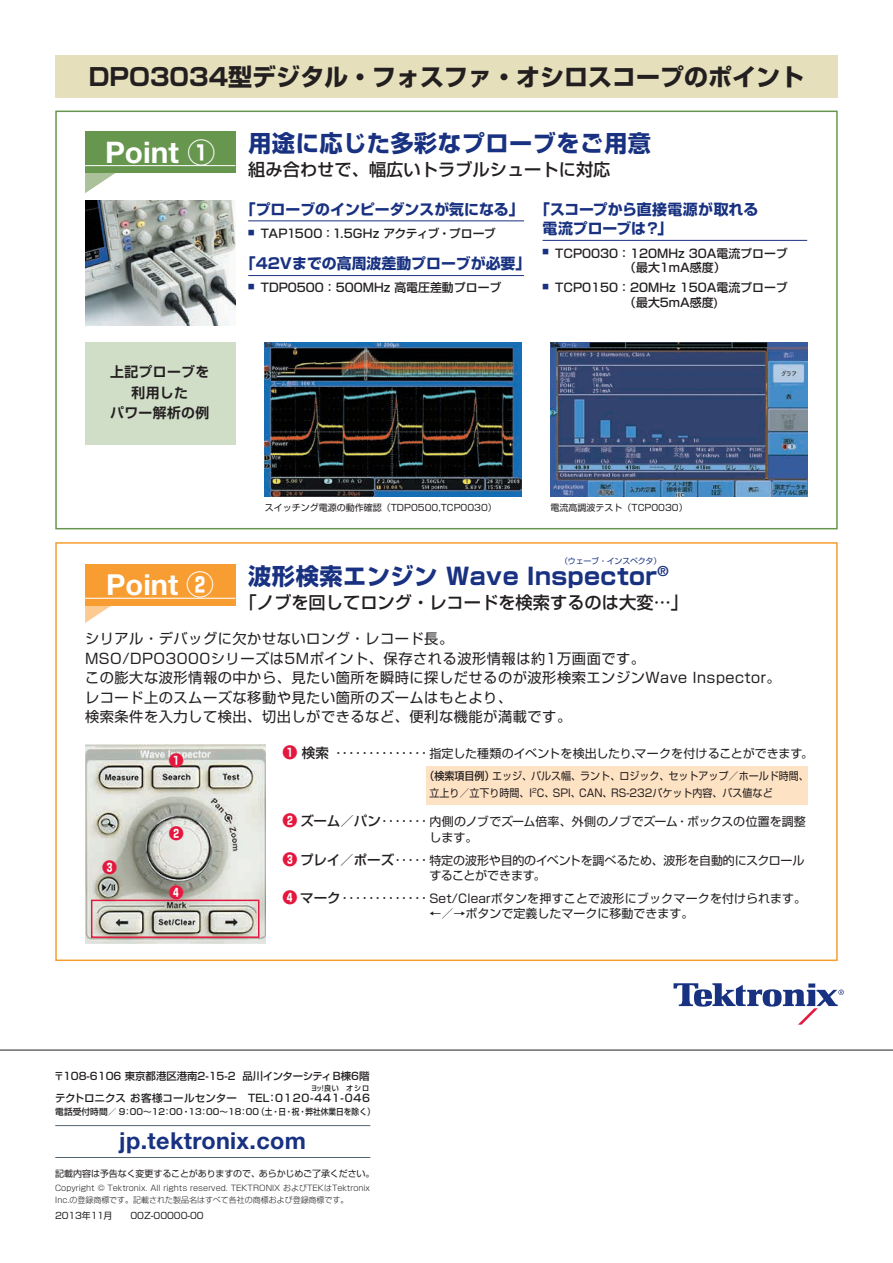
<style>
.page{position:relative;width:893px;height:1263px;background:#fff}
.page>*{position:absolute;margin:0;border:0;box-sizing:border-box;transform-origin:0 0}
.t1{font:700 29.7px "Helvetica Neue";color:#fff}
.t2{font:700 28.95px "Helvetica Neue";color:#fff}
.t3{font:700 24px "Shin Go Pro";color:#231f20}
.t4{font:700 23.4px "Helvetica Neue";letter-spacing:.015em;color:#183181}
.t5{font:700 23.25px "Shin Go Pro";letter-spacing:.02em;color:#183181}
.t6{font:500 17.25px "Shin Go Pro";color:#231f20}
.t7{font:700 15px "Shin Go Pro";color:#e4183e}
.t8{font:700 14.85px/19.5px "Shin Go Pro";color:#183181}
.t9{font:14.25px/19.5px "Shin Go Pro";letter-spacing:.035em;color:#231f20}
.t10{font:700 13.8px/20.4px "Shin Go Pro De";letter-spacing:.025em;color:#231f20;text-align:center}
.t11{font:12px/15.3px "Shin Go Pro";color:#231f20}
.t12{font:500 11.85px/14.9px "Shin Go Pro";color:#231f20}
.t13{font:10.8px/17px "Shin Go Pro";color:#231f20;scale:.93 1}
.t14{font:10.5px "Shin Go Pro Medium 90 pv RKSJ H";letter-spacing:.015em;color:#231f20}
.t15{font:10.35px "Shin Go Pro Medium 90 pv RKSJ H";color:#231f20}
.t16{font:9px "Shin Go Pro";letter-spacing:-.01em;color:#231f20}
.t17{font:8.7px "Shin Go Pro Medium 90 pv RKSJ H";letter-spacing:.005em;color:#231f20}
.t18{font:300 7.95px/11.1px "Shin Go Pro";color:#231f20}
.t19{font:7.95px "Shin Go Pro";letter-spacing:-.025em;color:#183181}
.t20{font:7.5px "Shin Go Pro Medium 90 pv RKSJ H";letter-spacing:.125em;color:#231f20;scale:.8 1}
.s1{font-family:"Shin Go Pro";font-size:27.75px}
.s2{font-family:"Shin Go Pro";font-size:27.9px}
.s3{font-weight:700;font-size:15px;color:#e4183e}
.s4{font-weight:500;font-size:13.5px}
.s5{font-size:13.2px}
.s6{font-weight:500}
</style>
<div class="page">
<div style="left:55px;top:111px;width:783px;height:418px;border:2px solid #67964f"></div>
<div style="left:55px;top:542px;width:783px;height:419px;border:2px solid #f89d31"></div>
<hr style="left:0;top:1050px;width:893px;height:1px;background:#231f20">
<hr style="left:55px;top:1125px;width:315px;height:1px;background:#52626f">
<hr style="left:55px;top:1157px;width:315px;height:1px;background:#52626f">
<svg style="left:673px;top:983px;width:171px;height:42px"></svg>
<div style="left:426px;top:766px;width:381px;height:38px;background:#fee2c4"></div>
<img style="left:265px;top:342px;width:256px;height:154px">
<img style="left:551px;top:342px;width:256px;height:155px">
<div style="left:85px;top:342px;width:150px;height:103px;background:#d0ddc7"></div>
<svg style="left:85px;top:605px;width:35px;height:18px"></svg>
<div style="left:85px;top:564px;width:150px;height:41px;background:#f89d31"></div>
<hr style="left:85px;top:598px;width:150px;height:1px;background:#fff">
<img style="left:85px;top:200px;width:150px;height:125px">
<hr style="left:248px;top:220px;width:276px;height:1px;background:#183181">
<hr style="left:248px;top:275px;width:276px;height:1px;background:#183181">
<svg style="left:85px;top:173px;width:30px;height:20px"></svg>
<div style="left:85px;top:132px;width:150px;height:41px;background:#67964f"></div>
<hr style="left:85px;top:165px;width:150px;height:1px;background:#fff">
<img style="left:85px;top:744px;width:180px;height:199px">
<div style="left:91px;top:900px;width:168px;height:38px;border:1px solid #e4183e"></div>
<div style="left:170px;top:753px;width:13px;height:14px;background:#fff;border-radius:50%"></div>
<div style="left:169px;top:827px;width:14px;height:13px;background:#fff;border-radius:50%"></div>
<div style="left:170px;top:885px;width:13px;height:14px;background:#fff;border-radius:50%"></div>
<div style="left:103px;top:860px;width:13px;height:13px;background:#fff;border-radius:50%"></div>
<hr style="left:543px;top:240px;width:264px;height:1px;background:#183181">
<div style="left:55px;top:55px;width:783px;height:43px;background:#e5e0bb"></div>
<h3 class="t3" style="left:89px;top:58px;width:717px">DPO3034型デジタル・フォスファ・オシロスコープのポイント</h3>
<h1 class="t1" style="left:105px;top:134px;width:112px">Point <span class="s1">①</span></h1>
<p class="t10" style="left:110px;top:360px;width:101px">上記プローブを利用した<br>パワー解析の例</p>
<h2 class="t2" style="left:106px;top:567px;width:109px">Point <span class="s2">②</span></h2>
<h3 class="t5" style="left:248px;top:125px;width:404px">用途に応じた多彩なプローブをご用意</h3>
<h3 class="t6" style="left:248px;top:155px;width:364px">組み合わせで、幅広いトラブルシュートに対応</h3>
<p class="t8" style="left:241px;top:198px;width:284px">「プローブのインピーダンスが気になる」</p>
<p class="t12" style="left:248px;top:225px;width:249px"><sup>■　</sup>TAP1500：1.5GHz アクティブ・プローブ</p>
<p class="t8" style="left:241px;top:252px;width:291px">「42Vまでの高周波差動プローブが必要」</p>
<p class="t12" style="left:248px;top:279px;width:255px"><sup>■　</sup>TDP0500：500MHz 高電圧差動プローブ</p>
<p class="t8" style="left:543px;top:198px;width:217px;text-indent:-7px">「スコープから直接電源が取れる電流プローブは？」</p>
<p class="t12" style="left:624px;top:244px;width:165px;text-indent:-82px"><sup>■　</sup>TCP0030：120MHz 30A電流プローブ（最大1mA感度）</p>
<p class="t12" style="left:624px;top:279px;width:165px;text-indent:-82px"><sup>■　</sup>TCP0150：20MHz 150A電流プローブ（最大5mA感度)</p>
<p class="t16" style="left:265px;top:500px;width:234px">スイッチング電源の動作確認（TDP0500,TCP0030）</p>
<p class="t16" style="left:551px;top:500px;width:139px">電流高調波テスト（TCP0030）</p>
<p class="t19" style="left:560px;top:554px;width:103px">（ウェーブ・インスペクタ）</p>
<h3 class="t5" style="left:248px;top:557px;width:422px">波形検索エンジン Wave Inspector<sup>®</sup></h3>
<h3 class="t6" style="left:240px;top:588px;width:450px">「ノブを回してロング・レコードを検索するのは大変…」</h3>
<p class="t9" style="left:85px;top:627px;width:697px">シリアル・デバッグに欠かせないロング・レコード長。<br>MSO/DPO3000シリーズは5Mポイント、保存される波形情報は約1万画面です。<br>この膨大な波形情報の中から、見たい箇所を瞬時に探しだせるのが波形検索エンジンWave Inspector。レコード上のスムーズな移動や見たい箇所のズームはもとより、<br>検索条件を入力して検出、切出しができるなど、便利な機能が満載です。</p>
<p class="t7" style="left:102px;top:855px;width:16px">❸</p>
<p class="t7" style="left:169px;top:748px;width:16px">❶</p>
<p class="t7" style="left:169px;top:822px;width:16px">❷</p>
<p class="t7" style="left:169px;top:880px;width:16px">❹</p>
<p class="t11" style="left:282px;top:744px;width:532px"><span class="s3">❶</span> <span class="s4">検索</span><span class="s5">･･････････････</span>指定した種類のイベントを検出したり、マークを付けることができます。</p>
<p class="t13" style="left:429px;top:766px;width:410px;text-indent:-5px"><span class="s6">（検索項目例）</span>エッジ、パルス幅、ラント、ロジック、セットアップ／ホールド時間、立上り／立下り時間、I<sup>2</sup>C、SPI、CAN、RS-232パケット内容、バス値など</p>
<p class="t11" style="left:429px;top:813px;width:378px;text-indent:-147px"><span class="s3">❷</span> <span class="s4">ズーム／パン</span><span class="s5">･･･････</span>内側のノブでズーム倍率、外側のノブでズーム・ボックスの位置を調整します。</p>
<p class="t11" style="left:429px;top:850px;width:377px;line-height:15.9px;text-indent:-147px"><span class="s3">❸</span> <span class="s4">プレイ／ポーズ</span><span class="s5">･････</span>特定の波形や目的のイベントを調べるため、波形を自動的にスクロールすることができます。</p>
<p class="t11" style="left:429px;top:889px;width:378px;text-indent:-147px"><span class="s3">❹</span> <span class="s4">マーク</span><span class="s5">･････････････</span> Set/Clearボタンを押すことで波形にブックマークを付けられます。←／→ボタンで定義したマークに移動できます。</p>
<p class="t15" style="left:54px;top:1068px;width:317px">〒108-6106 東京都港区港南2-15-2 品川インターシティB棟6階</p>
<p class="t17" style="left:55px;top:1105px;width:321px">電話受付時間／ 9：00～12：00・13：00～18：00（土・日・祝・弊社休業日を除く）</p>
<p class="t20" style="left:311px;top:1082px;width:74px">ヨッ！良い オシロ</p>
<p class="t14" style="left:55px;top:1090px;width:317px">テクトロニクス お客様コールセンター　TEL: 0120-441-046</p>
<h3 class="t4" style="left:119px;top:1126px;width:188px">jp.tektronix.com</h3>
<p class="t16" style="left:55px;top:1166px;width:321px">記載内容は予告なく変更することがありますので、あらかじめご了承ください。</p>
<p class="t18" style="left:55px;top:1182px;width:316px">Copyright © Tektronix. All rights reserved. TEKTRONIX およびTEKはTektronix<br>Inc.の登録商標です。記載された製品名はすべて各社の商標および登録商標です。</p>
<p class="t16" style="left:55px;top:1208px;width:150px">2013年11月　　00Z-00000-00</p>
</div>
